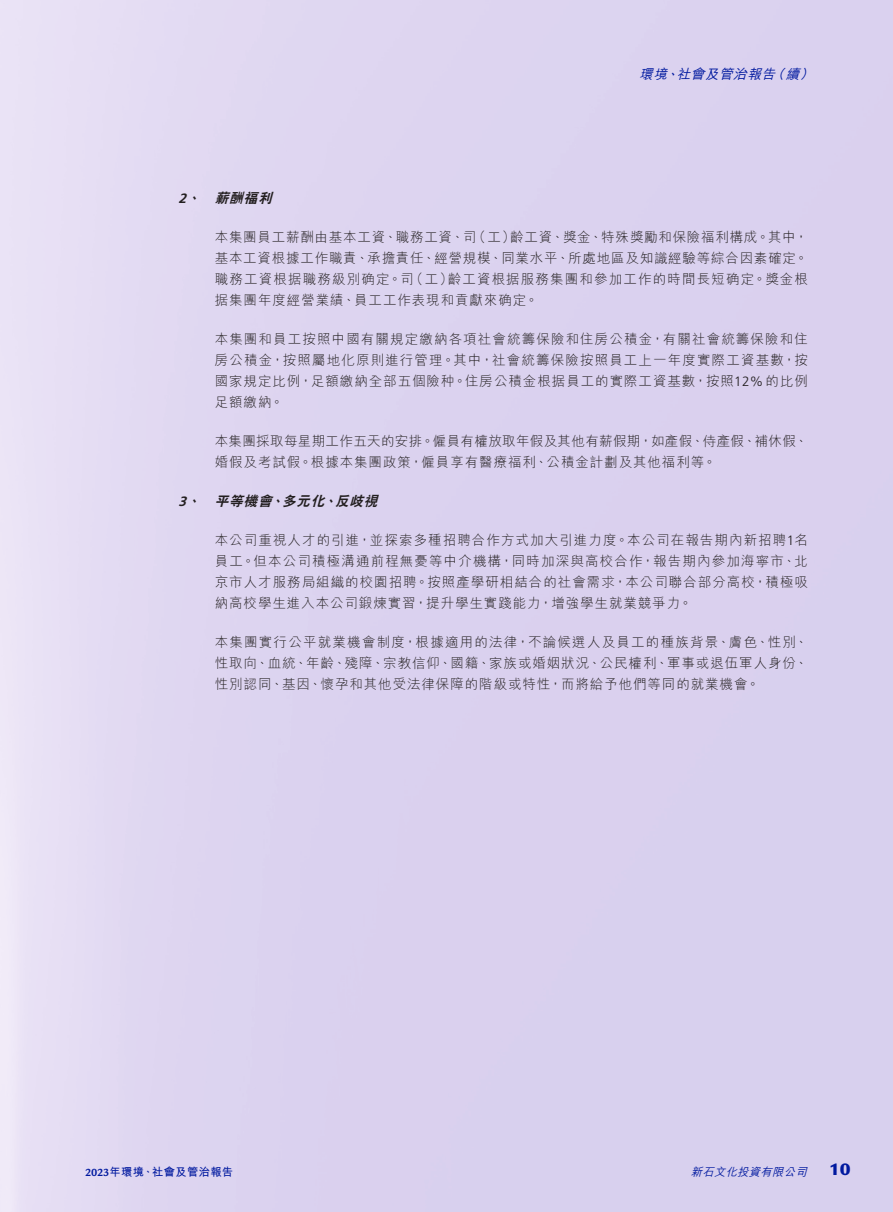
<style>
.page{position:relative;width:893px;height:1212px;background:#fff}
.page>*{position:absolute;margin:0;border:0;box-sizing:border-box;transform-origin:0 0}
.t1{font:900 18px "Legacy Sans Std";color:#00199f}
.t2{font:300 13.5px/21px "M Hei HK";letter-spacing:.07em;color:#231f20;text-align:justify}
.t3{font:300 13.5px/21px "M Hei HK";letter-spacing:.025em;color:#231f20}
.t4{font:italic 800 13.5px "C Hei 2 HK";color:#231f20}
.t5{font:italic 500 13.5px "M Hei HK";color:#00199f}
.t6{font:700 11.25px "M Hei HK";letter-spacing:.035em;color:#00199f}
.t7{font:italic 500 11.25px "M Hei HK";color:#00199f}
.s1{font-family:"Frutiger LT Std";font-weight:700}
.s2{font-family:"Frutiger LT Std"}
.s3{font-family:"Legacy Sans Std"}
</style>
<div class="page">
<p class="t5" style="left:639px;top:64px;width:166px">環境社會及管治報告續</p>
<p class="t5" style="left:771px;top:64px;width:20px">（</p>
<p class="t5" style="left:800px;top:64px;width:20px">(</p>
<p class="t5" style="left:665px;top:64px;width:20px">、</p>
<p class="t4" style="left:179px;top:192px;width:26px">、<span class="s1">2</span></p>
<p class="t4" style="left:179px;top:494px;width:26px">、<span class="s1">3</span></p>
<p class="t4" style="left:215px;top:192px;width:62px">薪酬福利</p>
<p class="t2" style="left:472px;top:227px;width:45px">（工）</p>
<p class="t2" style="left:510px;top:227px;width:299px">齡工資、獎金、特殊獎勵和保險福利構成。其中，</p>
<p class="t2" style="left:215px;top:227px;width:263px">本集團員工薪酬由基本工資、職務工資、司</p>
<p class="t2" style="left:215px;top:248px;width:595px">基本工資根據工作職責、承擔責任、經營規模、同業水平、所處地區及知識經驗等綜合因素確定。</p>
<p class="t2" style="left:448px;top:269px;width:362px">齡工資根据服務集團和參加工作的時間長短确定。獎金根</p>
<p class="t2" style="left:410px;top:269px;width:45px">（工）</p>
<p class="t2" style="left:215px;top:269px;width:325px">職務工資根据職務級別确定。司<br>据集團年度經營業績、員工工作表現和貢獻來确定。</p>
<p class="t2" style="left:215px;top:328px;width:595px">本集團和員工按照中國有關規定繳納各項社會統籌保險和住房公積金，有關社會統籌保險和住房公積金，按照屬地化原則進行管理。其中，社會統籌保險按照員工上一年度實際工資基數，按國家規定比例，足額繳納全部五個險种。住房公積金根据員工的實際工資基數，按照<span class="s2">12%</span>的比例足額繳納。</p>
<p class="t3" style="left:215px;top:430px;width:595px">本集團採取每星期工作五天的安排。僱員有權放取年假及其他有薪假期，如產假、侍產假、補休假、婚假及考試假。根據本集團政策，僱員享有醫療福利、公積金計劃及其他福利等。</p>
<p class="t4" style="left:335px;top:494px;width:47px">反歧視</p>
<p class="t4" style="left:215px;top:494px;width:62px">平等機會</p>
<p class="t4" style="left:282px;top:494px;width:47px">多元化</p>
<p class="t4" style="left:270px;top:494px;width:19px">、</p>
<p class="t4" style="left:323px;top:494px;width:19px">、</p>
<p class="t2" style="left:215px;top:529px;width:595px">本公司重視人才的引進，並探索多種招聘合作方式加大引進力度。本公司在報告期內新招聘 名<span class="s2">1</span>員工。但本公司積極溝通前程無憂等中介機構，同時加深與高校合作，報告期內參加海寧市、北京市人才服務局組織的校園招聘。按照產學研相結合的社會需求，本公司聯合部分高校，積極吸納高校學生進入本公司鍛煉實習，提升學生實踐能力，增強學生就業競爭力。</p>
<p class="t2" style="left:215px;top:631px;width:595px">本集團實行公平就業機會制度，根據適用的法律，不論候選人及員工的種族背景、膚色、性別、性取向、血統、年齡、殘障、宗教信仰、國籍、家族或婚姻狀況、公民權利、軍事或退伍軍人身份、性別認同、基因、懷孕和其他受法律保障的階級或特性，而將給予他們等同的就業機會。</p>
<p class="t6" style="left:85px;top:1163px;width:150px"><span class="s3">2023</span>年環境、社會及管治報告</p>
<p class="t7" style="left:691px;top:1163px;width:121px">新石文化投資有限公司</p>
<h1 class="t1" style="left:829px;top:1158px;width:23px">10</h1>
</div>
